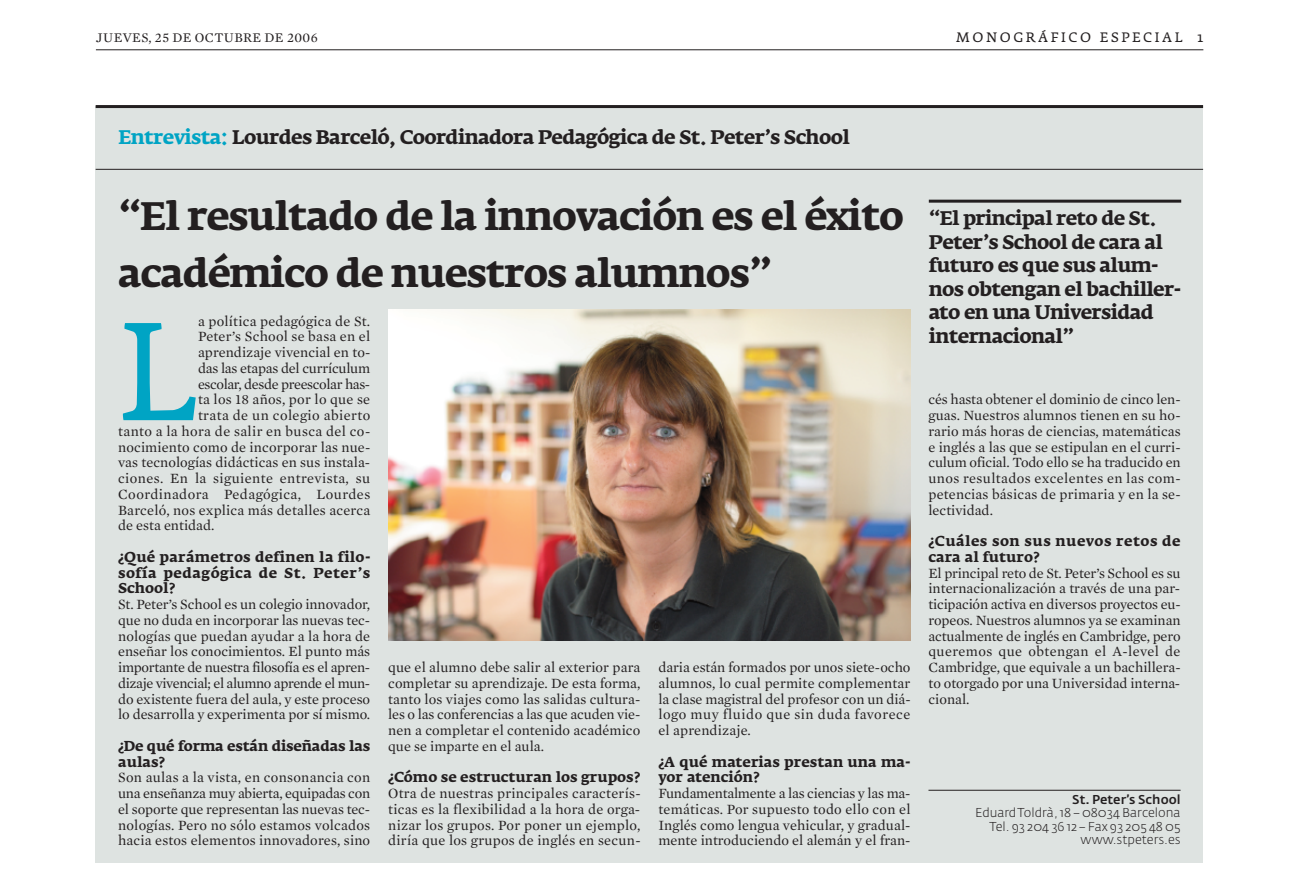
<style>
.page{position:relative;width:1314px;height:893px;background:#fff}
.page>*{position:absolute;margin:0;border:0;box-sizing:border-box;transform-origin:0 0}
.t1{font:137.25px "Fedra Serif A";color:#00a4c4}
.t2{font:700 39.3px/56.8px "Fedra Serif A";letter-spacing:-.035em;color:#231f20}
.t3{font:700 19.5px/23.7px "Fedra Serif A";letter-spacing:-.035em;color:#231f20}
.t4{font:14.4px/15.8px "Mercury Text";letter-spacing:.01em;color:#231f20;text-align:justify}
.t5{font:14.4px "Mercury Text";letter-spacing:.03em;color:#231f20}
.t6{font:14.4px "Mercury Text";letter-spacing:-.025em;color:#231f20}
.t7{font:14.4px "Mercury Text";letter-spacing:-.015em;color:#231f20}
.t8{font:700 14.25px/15.8px "Fedra Serif A";color:#231f20}
.t9{font:700 14.25px/15.8px "Fedra Serif A";letter-spacing:.035em;color:#231f20}
.t10{font:13.5px "Mercury Text";letter-spacing:.03em;color:#231f20}
.t11{font:13.5px "Fedra Serif A Book SC";letter-spacing:.19em;color:#231f20}
.t12{font:300 12.75px/13.5px "Fedra Sans";color:#231f20;text-align:right}
.t13{font:500 12.75px "Fedra Sans";color:#231f20}
.s1{color:#00a4c4}
</style>
<div class="page">
<hr style="left:96px;top:49px;width:1107px;height:1px;background:#231f20">
<div style="left:96px;top:106px;width:1107px;height:756px;background:#dee3e1"></div>
<hr style="left:929px;top:200px;width:252px;height:3px;background:#231f20">
<hr style="left:96px;top:105px;width:1107px;height:3px;background:#231f20">
<img style="left:389px;top:310px;width:522px;height:331px">
<hr style="left:928px;top:790px;width:252px;height:1px;background:#231f20">
<hr style="left:96px;top:169px;width:1107px;height:1px;background:#231f20">
<p class="t10" style="left:96px;top:30px;width:223px">JUEVES, 25 DE OCTUBRE DE 2006</p>
<p class="t11" style="left:956px;top:33px;width:249px">MONOGRÁFICO ESPECIAL 1</p>
<h3 class="t3" style="left:118px;top:127px;width:733px"><span class="s1">Entrevista:</span> Lourdes Barceló, Coordinadora Pedagógica de St. Peter’s School</h3>
<h2 class="t2" style="left:118px;top:192px;width:787px">“El resultado de la innovación es el éxito académico de nuestros alumnos”</h2>
<p class="t4" style="left:198px;top:313px;width:174px">a política pedagógica de St.</p>
<p class="t4" style="left:198px;top:329px;width:174px">Peter’s School se basa en el</p>
<p class="t4" style="left:198px;top:344px;width:174px">aprendizaje vivencial en to-</p>
<p class="t7" style="left:198px;top:359px;width:174px">das las etapas del currículum</p>
<p class="t6" style="left:198px;top:375px;width:174px">escolar, desde preescolar has-</p>
<p class="t4" style="left:198px;top:392px;width:174px">ta los 18 años, por lo que se</p>
<p class="t5" style="left:198px;top:407px;width:174px">trata de un colegio abierto</p>
<p class="t5" style="left:118px;top:422px;width:254px">tanto a la hora de salir en busca del co-</p>
<p class="t4" style="left:118px;top:439px;width:254px">nocimiento como de incorporar las nue-</p>
<p class="t4" style="left:118px;top:455px;width:254px">vas tecnologías didácticas en sus instala-</p>
<p class="t5" style="left:118px;top:470px;width:254px">ciones. En la siguiente entrevista, su</p>
<p class="t5" style="left:118px;top:485px;width:254px">Coordinadora Pedagógica, Lourdes</p>
<p class="t4" style="left:118px;top:502px;width:254px">Barceló, nos explica más detalles acerca</p>
<p class="t4" style="left:118px;top:518px;width:98px">de esta entidad.</p>
<p class="t8" style="left:118px;top:551px;width:254px;text-align:justify">¿Qué parámetros definen la filo&shy;sofía pedagógica de St. Peter’s School?</p>
<p class="t4" style="left:118px;top:596px;width:254px">St. Peter’s School es un colegio innovador, que no duda en incorporar las nuevas tec&shy;nologías que puedan ayudar a la hora de enseñar los conocimientos. El punto más importante de nuestra filosofía es el apren&shy;dizaje vivencial; el alumno aprende el mun&shy;do existente fuera del aula, y este proceso lo desarrolla y experimenta por sí mismo.</p>
<p class="t8" style="left:118px;top:740px;width:254px">¿De qué forma están diseñadas las aulas?</p>
<p class="t4" style="left:118px;top:770px;width:254px">Son aulas a la vista, en consonancia con una enseñanza muy abierta, equipadas con el soporte que representan las nuevas tec&shy;nologías. Pero no sólo estamos volcados hacia estos elementos innovadores, sino</p>
<h1 class="t1" style="left:118px;top:323px;width:81px">L</h1>
<p class="t4" style="left:388px;top:659px;width:254px">que el alumno debe salir al exterior para completar su aprendizaje. De esta forma, tanto los viajes como las salidas cultura&shy;les o las conferencias a las que acuden vie&shy;nen a completar el contenido académico que se imparte en el aula.</p>
<p class="t8" style="left:388px;top:771px;width:254px">¿Cómo se estructuran los grupos?</p>
<p class="t4" style="left:388px;top:785px;width:254px">Otra de nuestras principales caracterís&shy;ticas es la flexibilidad a la hora de orga&shy;nizar los grupos. Por poner un ejemplo, diría que los grupos de inglés en secun-</p>
<p class="t4" style="left:658px;top:659px;width:254px">daria están formados por unos siete-ocho alumnos, lo cual permite complementar la clase magistral del profesor con un diá&shy;logo muy fluido que sin duda favorece el aprendizaje.</p>
<p class="t8" style="left:658px;top:755px;width:254px">¿A qué materias prestan una ma&shy;yor atención?</p>
<p class="t4" style="left:658px;top:785px;width:254px">Fundamentalmente a las ciencias y las ma&shy;temáticas. Por supuesto todo ello con el Inglés como lengua vehicular, y gradual&shy;mente introduciendo el alemán y el fran-</p>
<h3 class="t3" style="left:929px;top:208px;width:254px">“El principal reto de St.<br>Peter’s School de cara al futuro es que sus alum&shy;nos obtengan el bachiller&shy;ato en una Universidad internacional”</h3>
<p class="t4" style="left:928px;top:392px;width:254px">cés hasta obtener el dominio de cinco len&shy;guas. Nuestros alumnos tienen en su ho&shy;rario más horas de ciencias, matemáticas e inglés a las que se estipulan en el curri&shy;culum oficial. Todo ello se ha traducido en unos resultados excelentes en las com&shy;petencias básicas de primaria y en la se&shy;lectividad.</p>
<p class="t9" style="left:928px;top:535px;width:254px">¿Cuáles son sus nuevos retos de cara al futuro?</p>
<p class="t4" style="left:928px;top:565px;width:254px">El principal reto de St. Peter’s School es su internacionalización a través de una par&shy;ticipación activa en diversos proyectos eu&shy;ropeos. Nuestros alumnos ya se examinan actualmente de inglés en Cambridge, pero queremos que obtengan el A-level de Cambridge, que equivale a un bachillera&shy;to otorgado por una Universidad interna&shy;cional.</p>
<p class="t13" style="left:1072px;top:795px;width:110px">St. Peter’s School</p>
<p class="t12" style="left:975px;top:807px;width:207px">EduardToldrà, 18 – 08034 Barcelona<br>Tel. 93 204 36 12 – Fax 93 205 48 05 www.stpeters.es</p>
</div>
